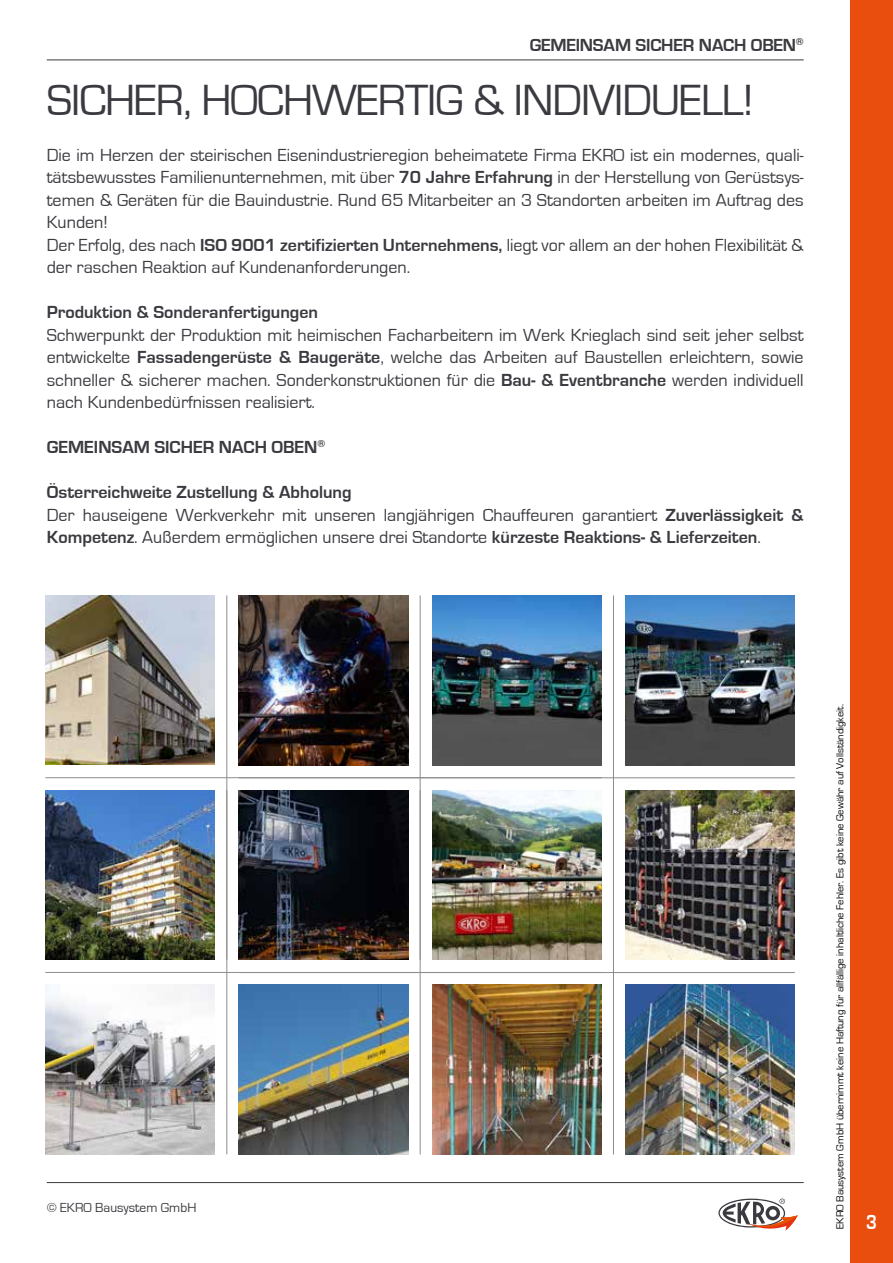
<style>
.page{position:relative;width:893px;height:1263px;background:#fff}
.page>*{position:absolute;margin:0;border:0;box-sizing:border-box;transform-origin:0 0}
.t1{font:45px "Eurostile";letter-spacing:-.02em;color:#3a3a40}
.t2{font:700 21px "Eurostile";color:#fff;scale:.82 1}
.t3{font:18px/22.5px "Eurostile";color:#3a3a40}
.t4{font:700 18px "Eurostile";color:#3a3a40}
.t5{font:13.5px "Eurostile";color:#3a3a40}
.t6{font:10.5px "Eurostile";color:#000}
.s1{font-weight:700}
</style>
<div class="page">
<div style="left:850px;top:0;width:43px;height:1263px;background:#e94e0f"></div>
<hr style="left:47px;top:60px;width:757px;height:1px;background:#3a3a40">
<svg style="left:718px;top:1198px;width:80px;height:32px"></svg>
<hr style="left:47px;top:1182px;width:757px;height:1px;background:#3a3a40">
<img style="left:432px;top:595px;width:170px;height:170px">
<img style="left:239px;top:595px;width:169px;height:170px">
<img style="left:239px;top:790px;width:169px;height:170px">
<img style="left:432px;top:790px;width:170px;height:170px">
<img style="left:625px;top:595px;width:170px;height:170px">
<img style="left:625px;top:790px;width:170px;height:170px">
<img style="left:45px;top:595px;width:170px;height:170px">
<img style="left:45px;top:790px;width:170px;height:170px">
<hr style="left:239px;top:777px;width:556px;height:1px;background:#8c8c8b">
<hr style="left:420px;top:595px;width:1px;height:365px;background:#8c8c8b">
<hr style="left:613px;top:595px;width:1px;height:365px;background:#8c8c8b">
<hr style="left:45px;top:777px;width:557px;height:1px;background:#8c8c8b">
<hr style="left:226px;top:595px;width:1px;height:365px;background:#8c8c8b">
<img style="left:239px;top:985px;width:169px;height:169px">
<img style="left:432px;top:985px;width:170px;height:169px">
<img style="left:625px;top:985px;width:170px;height:169px">
<img style="left:45px;top:985px;width:170px;height:169px">
<hr style="left:239px;top:972px;width:556px;height:1px;background:#8c8c8b">
<hr style="left:420px;top:790px;width:1px;height:364px;background:#8c8c8b">
<hr style="left:613px;top:790px;width:1px;height:364px;background:#8c8c8b">
<hr style="left:45px;top:972px;width:557px;height:1px;background:#8c8c8b">
<hr style="left:226px;top:790px;width:1px;height:364px;background:#8c8c8b">
<p class="t4" style="left:530px;top:35px;width:276px">GEMEINSAM SICHER NACH OBEN<sup>®</sup></p>
<h1 class="t1" style="left:47px;top:76px;width:708px">SICHER, HOCHWERTIG &amp; INDIVIDUELL!</h1>
<p class="t3" style="left:47px;top:144px;width:758px">Die im Herzen der steirischen Eisenindustrieregion beheimatete Firma EKRO ist ein modernes, quali&shy;tätsbewusstes Familienunternehmen, mit über <span class="s1">70 Jahre Erfahrung</span> in der Herstellung von Gerüstsys&shy;temen &amp; Geräten für die Bauindustrie. Rund 65 Mitarbeiter an 3 Standorten arbeiten im Auftrag des Kunden!<br>Der Erfolg, des nach <span class="s1">ISO 9001 zertifizierten Unternehmens,</span> liegt vor allem an der hohen Flexibilität &amp; der raschen Reaktion auf Kundenanforderungen.</p>
<p class="t4" style="left:47px;top:303px;width:273px">Produktion &amp; Sonderanfertigungen</p>
<p class="t3" style="left:47px;top:324px;width:758px;text-align:justify">Schwerpunkt der Produktion mit heimischen Facharbeitern im Werk Krieglach sind seit jeher selbst entwickelte <span class="s1">Fassadengerüste &amp; Baugeräte</span>, welche das Arbeiten auf Baustellen erleichtern, sowie schneller &amp; sicherer machen. Sonderkonstruktionen für die <span class="s1">Bau- &amp; Eventbranche</span> werden individuell nach Kundenbedürfnissen realisiert.</p>
<p class="t4" style="left:47px;top:438px;width:280px">GEMEINSAM SICHER NACH OBEN<sup>®</sup></p>
<p class="t3" style="left:47px;top:482px;width:758px"><span class="s1">Österreichweite Zustellung &amp; Abholung<br></span>Der hauseigene Werkverkehr mit unseren langjährigen Chauffeuren garantiert <span class="s1">Zuverlässigkeit &amp;<br>Kompetenz</span>. Außerdem ermöglichen unsere drei Standorte <span class="s1">kürzeste Reaktions- &amp; Lieferzeiten</span>.</p>
<p class="t5" style="left:47px;top:1201px;width:151px">© EKRO Bausystem GmbH</p>
<p class="t6" style="left:834px;top:1229px;width:526px;rotate:-90deg">EKRO Bausystem GmbH übernimmt keine Haftung für allfällige inhaltliche Fehler. Es gibt keine Gewähr auf Vollständigkeit.</p>
<p class="t2" style="left:866px;top:1210px;width:15px">3</p>
</div>
